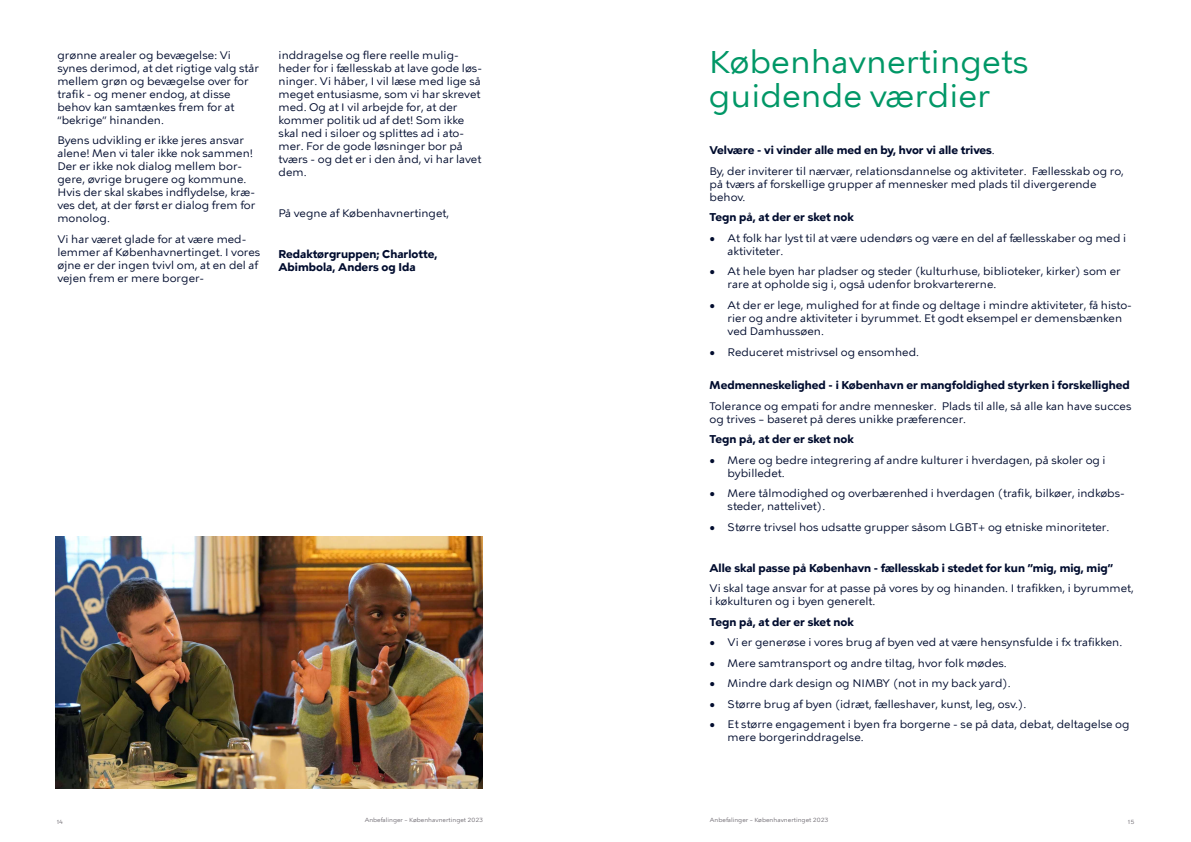
<style>
.page{position:relative;width:1191px;height:842px;background:#fff}
.page>*{position:absolute;margin:0;border:0;box-sizing:border-box;transform-origin:0 0}
.t1{font:32px/34px "KBH Tekst";color:#009766}
.t2{font:11px/13px "KBH Tekst";color:#000c2e}
.t3{font:700 11px/13px "KBH Tekst";color:#000c2e}
.t4{font:6px "KBH Tekst";color:#726e75}
.s1{font-weight:700}
</style>
<div class="page">
<img style="left:56px;top:537px;width:426px;height:251px">
<p class="t2" style="left:57px;top:48px;width:203px">grønne arealer og bevægelse: Vi synes derimod, at det rigtige valg står mellem grøn og bevægelse over for trafik - og mener endog, at disse behov kan samtænkes frem for at “bekrige” hinanden.</p>
<p class="t2" style="left:57px;top:134px;width:199px">Byens udvikling er ikke jeres ansvar alene! Men vi taler ikke nok sammen!<br>Der er ikke nok dialog mellem bor&shy;gere, øvrige brugere og kommune.<br>Hvis der skal skabes indflydelse, kræ&shy;ves det, at der først er dialog frem for monolog.</p>
<p class="t2" style="left:57px;top:233px;width:204px">Vi har været glade for at være med&shy;lemmer af Københavnertinget. I vores øjne er der ingen tvivl om, at en del af vejen frem er mere borger-</p>
<p class="t2" style="left:279px;top:48px;width:205px">inddragelse og flere reelle mulig&shy;heder for i fællesskab at lave gode løs&shy;ninger. Vi håber, I vil læse med lige så meget entusiasme, som vi har skrevet med. Og at I vil arbejde for, at der kommer politik ud af det! Som ikke skal ned i siloer og splittes ad i ato&shy;mer. For de gode løsninger bor på tværs - og det er i den ånd, vi har lavet dem.</p>
<p class="t2" style="left:279px;top:206px;width:172px">På vegne af Københavnertinget,</p>
<p class="t3" style="left:279px;top:248px;width:160px">Redaktørgruppen; Charlotte,<br>Abimbola, Anders og Ida</p>
<h1 class="t1" style="left:709px;top:47px;width:321px">Københavnertingets guidende værdier</h1>
<p class="t2" style="left:709px;top:141px;width:416px;line-height:20.5px"><span class="s1">Velvære - vi vinder alle med en by, hvor vi alle trives</span>.<br>By, der inviterer til nærvær, relationsdannelse og aktiviteter. Fællesskab og ro,</p>
<p class="t2" style="left:709px;top:178px;width:388px">på tværs af forskellige grupper af mennesker med plads til divergerende behov.</p>
<p class="t3" style="left:709px;top:211px;width:146px">Tegn på, at der er sket nok</p>
<p class="t2" style="left:727px;top:232px;width:400px;text-indent:-18px">• At folk har lyst til at være udendørs og være en del af fællesskaber og med i aktiviteter.</p>
<p class="t2" style="left:727px;top:266px;width:394px;text-indent:-18px">• At hele byen har pladser og steder (kulturhuse, biblioteker, kirker) som er rare at opholde sig i, også udenfor brokvartererne.</p>
<p class="t2" style="left:727px;top:299px;width:406px;text-indent:-18px">• At der er lege, mulighed for at finde og deltage i mindre aktiviteter, få histo&shy;rier og andre aktiviteter i byrummet. Et godt eksempel er demensbænken ved Damhussøen.</p>
<p class="t2" style="left:709px;top:346px;width:211px">• Reduceret mistrivsel og ensomhed.</p>
<p class="t3" style="left:709px;top:379px;width:421px">Medmenneskelighed - i København er mangfoldighed styrken i forskellighed</p>
<p class="t2" style="left:709px;top:399px;width:423px">Tolerance og empati for andre mennesker. Plads til alle, så alle kan have succes og trives – baseret på deres unikke præferencer.</p>
<p class="t3" style="left:709px;top:433px;width:146px">Tegn på, at der er sket nok</p>
<p class="t2" style="left:727px;top:454px;width:379px;text-indent:-18px">• Mere og bedre integrering af andre kulturer i hverdagen, på skoler og i bybilledet.</p>
<p class="t2" style="left:727px;top:487px;width:399px;text-indent:-18px">• Mere tålmodighed og overbærenhed i hverdagen (trafik, bilkøer, indkøbs&shy;steder, nattelivet).</p>
<p class="t2" style="left:709px;top:521px;width:401px">• Større trivsel hos udsatte grupper såsom LGBT+ og etniske minoriteter.</p>
<p class="t3" style="left:709px;top:562px;width:405px">Alle skal passe på København - fællesskab i stedet for kun ”mig, mig, mig”</p>
<p class="t2" style="left:709px;top:582px;width:426px">Vi skal tage ansvar for at passe på vores by og hinanden. I trafikken, i byrummet, i køkulturen og i byen generelt.</p>
<p class="t3" style="left:709px;top:616px;width:146px">Tegn på, at der er sket nok</p>
<p class="t2" style="left:709px;top:636px;width:414px">• Vi er generøse i vores brug af byen ved at være hensynsfulde i fx trafikken.</p>
<p class="t2" style="left:709px;top:657px;width:299px">• Mere samtransport og andre tiltag, hvor folk mødes.</p>
<p class="t2" style="left:709px;top:677px;width:303px">• Mindre dark design og NIMBY (not in my back yard).</p>
<p class="t2" style="left:709px;top:698px;width:318px">• Større brug af byen (idræt, fælleshaver, kunst, leg, osv.).</p>
<p class="t2" style="left:727px;top:718px;width:403px;text-indent:-18px">• Et større engagement i byen fra borgerne - se på data, debat, deltagelse og mere borgerinddragelse.</p>
<p class="t4" style="left:365px;top:816px;width:120px">Anbefalinger – Københavnertinget 2023</p>
<p class="t4" style="left:710px;top:816px;width:120px">Anbefalinger – Københavnertinget 2023</p>
<p class="t4" style="left:57px;top:818px;width:8px">14</p>
<p class="t4" style="left:1127px;top:818px;width:8px">15</p>
</div>
